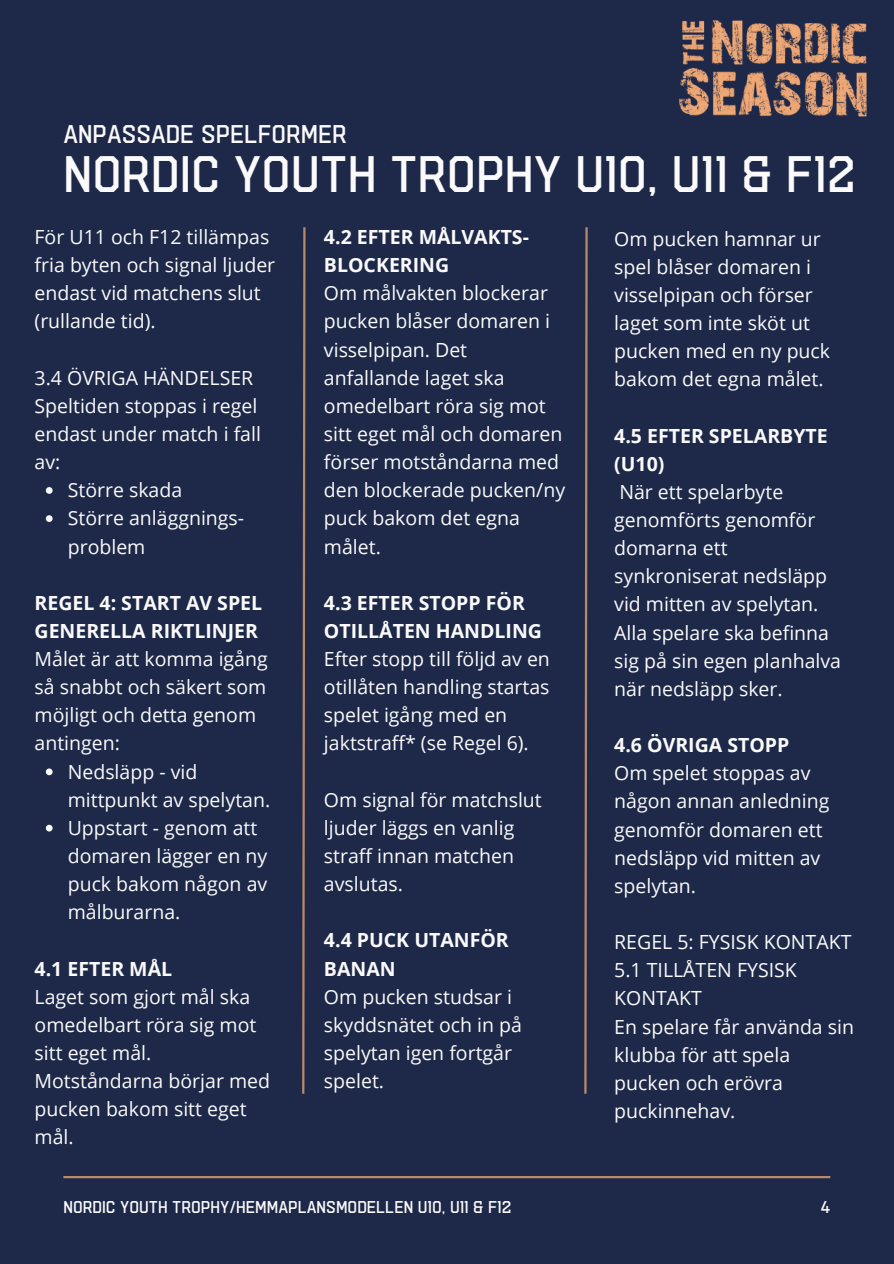
<style>
.page{position:relative;width:894px;height:1264px;background:#fff}
.page>*{position:absolute;margin:0;border:0;box-sizing:border-box;transform-origin:0 0}
.t1{font:300 45px "Hudson NY Pro";color:#fafafa}
.t2{font:300 22.5px "Hudson NY Pro";color:#fafafa}
.t3{font:19.5px/28.2px "Open Sans";color:#fafafa}
.t4{font:300 15px "Hudson NY Pro";color:#fafafa}
.s1{font-weight:700}
</style>
<div class="page">
<div style="left:0;top:0;width:893px;height:1263px;background:#1e2949"></div>
<hr style="left:63px;top:1175px;width:767px;height:3px;background:#f1a976">
<img style="left:679px;top:20px;width:188px;height:97px">
<svg style="left:302px;top:227px;width:4px;height:867px"></svg>
<svg style="left:584px;top:227px;width:4px;height:867px"></svg>
<svg style="left:46px;top:487px;width:7px;height:7px"></svg>
<svg style="left:46px;top:515px;width:7px;height:7px"></svg>
<svg style="left:46px;top:768px;width:7px;height:7px"></svg>
<svg style="left:46px;top:824px;width:7px;height:7px"></svg>
<h1 class="t2" style="left:63px;top:119px;width:285px">ANPASSADE SPELFORMER</h1>
<p class="t1" style="left:63px;top:145px;width:794px">NORDIC YOUTH TROPHY U10, U11 &amp; F12</p>
<p class="t3" style="left:35px;top:222px;width:242px">För U11 och F12 tillämpas fria byten och signal ljuder endast vid matchens slut (rullande tid).</p>
<p class="t3" style="left:35px;top:363px;width:228px">3.4 ÖVRIGA HÄNDELSER<br>Speltiden stoppas i regel endast under match i fall av:</p>
<h3 class="t3" style="left:68px;top:475px;width:116px">Större skada</h3>
<p class="t3" style="left:68px;top:503px;width:178px">Större anläggnings&shy;problem</p>
<p class="t3" style="left:35px;top:588px;width:235px"><span class="s1">REGEL 4: START AV SPEL<br>GENERELLA RIKTLINJER<br></span>Målet är att komma igång så snabbt och säkert som möjligt och detta genom antingen:</p>
<h3 class="t3" style="left:68px;top:757px;width:204px">Nedsläpp - vid mittpunkt av spelytan.</h3>
<h3 class="t3" style="left:68px;top:813px;width:201px">Uppstart - genom att domaren lägger en ny puck bakom någon av målburarna.</h3>
<h3 class="t3" style="left:35px;top:953px;width:237px"><span class="s1">4.1 EFTER MÅL<br></span>Laget som gjort mål ska omedelbart röra sig mot sitt eget mål.<br>Motståndarna börjar med pucken bakom sitt eget mål.</h3>
<h3 class="t3" style="left:324px;top:222px;width:243px"><span class="s1">4.2 EFTER MÅLVAKTS-<br>BLOCKERING<br></span>Om målvakten blockerar pucken blåser domaren i visselpipan. Det anfallande laget ska omedelbart röra sig mot sitt eget mål och domaren förser motståndarna med den blockerade pucken/ny puck bakom det egna målet.</h3>
<h3 class="t3" style="left:324px;top:588px;width:227px"><span class="s1">4.3 EFTER STOPP FÖR<br>OTILLÅTEN HANDLING<br></span>Efter stopp till följd av en otillåten handling startas spelet igång med en jaktstraff* (se Regel 6).</h3>
<h3 class="t3" style="left:324px;top:785px;width:219px">Om signal för matchslut ljuder läggs en vanlig straff innan matchen avslutas.</h3>
<h3 class="t3" style="left:324px;top:925px;width:199px"><span class="s1">4.4 PUCK UTANFÖR<br>BANAN<br></span>Om pucken studsar i skyddsnätet och in på spelytan igen fortgår spelet.</h3>
<h3 class="t4" style="left:63px;top:1197px;width:449px">NORDIC YOUTH TROPHY/HEMMAPLANSMODELLEN U10, U11 &amp; F12</h3>
<h3 class="t3" style="left:614px;top:224px;width:217px">Om pucken hamnar ur spel blåser domaren i visselpipan och förser laget som inte sköt ut pucken med en ny puck bakom det egna målet.</h3>
<h3 class="t3" style="left:614px;top:421px;width:228px"><span class="s1">4.5 EFTER SPELARBYTE (U10)<br></span>När ett spelarbyte genomförts genomför domarna ett synkroniserat nedsläpp vid mitten av spelytan.<br>Alla spelare ska befinna sig på sin egen planhalva när nedsläpp sker.</h3>
<p class="t3" style="left:614px;top:730px;width:217px"><span class="s1">4.6 ÖVRIGA STOPP<br></span>Om spelet stoppas av någon annan anledning genomför domaren ett nedsläpp vid mitten av spelytan.</p>
<p class="t3" style="left:614px;top:927px;width:241px">REGEL 5: FYSISK KONTAKT<br>5.1 TILLÅTEN FYSISK<br>KONTAKT<br>En spelare får använda sin klubba för att spela pucken och erövra puckinnehav.</p>
<h2 class="t4" style="left:820px;top:1197px;width:11px">4</h2>
</div>
